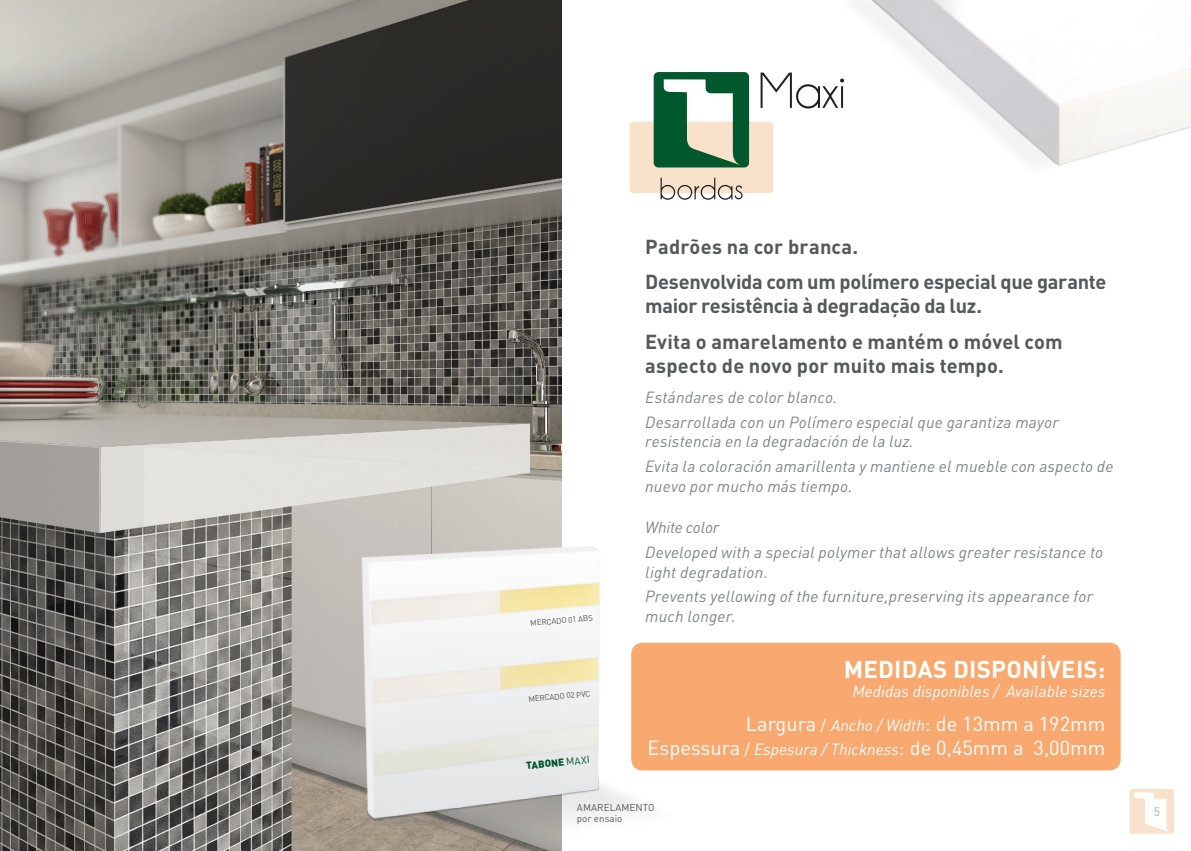
<style>
.page{position:relative;width:1191px;height:851px;background:#fff}
.page>*{position:absolute;margin:0;border:0;box-sizing:border-box;transform-origin:0 0}
.t1{font:700 24px "DIN Pro";letter-spacing:.01em;color:#fff}
.t2{font:700 20px/35.4px "DIN Pro";letter-spacing:.005em;color:#57585a}
.t3{font:20px/24px "DIN Pro";color:#fff;text-align:right}
.t4{font:700 20px/35.4px "DIN Pro";letter-spacing:-.015em;color:#57585a}
.t5{font:italic 16px/24.8px "DIN";letter-spacing:.015em;color:#808285}
.t6{font:italic 16px "DIN";color:#fff}
.t7{font:12px "DIN Pro";color:#a8a9ad}
.t8{font:900 10px "DIN Pro";color:#00582c}
.t9{font:9.8px/11.8px "DIN Pro";letter-spacing:.01em;color:#57585a}
.t10{font:8px "DIN Pro";color:#57585a}
.s1{font-size:16px}
.s2{font-family:"DIN";font-style:italic;font-size:16px}
.s3{font-weight:400}
</style>
<div class="page">
<svg style="left:1129px;top:789px;width:45px;height:44px"></svg>
<svg style="left:629px;top:72px;width:156px;height:128px"></svg>
<img style="left:0;top:0;width:561px;height:850px">
<img style="left:207px;top:538px;width:467px;height:312px">
<div style="left:631px;top:642px;width:489px;height:128px;background:#f9a86f;border-radius:11px"></div>
<img style="left:785px;top:0;width:406px;height:167px">
<p class="t10" style="left:530px;top:617px;width:17px;rotate:-5deg">merca</p>
<p class="t10" style="left:556px;top:615px;width:38px;rotate:-5deg">do 01 ABS</p>
<p class="t4" style="left:645px;top:228px;width:463px">Padrões na cor branca.<br>Desenvolvida com um polímero especial que garante</p>
<p class="t2" style="left:645px;top:287px;width:419px">maior resistência à degradação da luz.<br>Evita o amarelamento e mantém o móvel com</p>
<p class="t2" style="left:645px;top:347px;width:360px">aspecto de novo por muito mais tempo.</p>
<p class="t5" style="left:645px;top:385px;width:415px">Estándares de color blanco.<br>Desarrollada con un Polímero especial que garantiza mayor</p>
<p class="t5" style="left:645px;top:429px;width:470px">resistencia en la degradación de la luz.<br>Evita la coloración amarillenta y mantiene el mueble con aspecto de</p>
<p class="t5" style="left:645px;top:473px;width:209px">nuevo por mucho más tiempo.</p>
<p class="t5" style="left:645px;top:515px;width:459px">White color<br>Developed with a special polymer that allows greater resistance to</p>
<p class="t5" style="left:645px;top:559px;width:449px">light degradation.<br>Prevents yellowing of the furniture,preserving its appearance for</p>
<p class="t5" style="left:645px;top:603px;width:92px">much longer.</p>
<h1 class="t1" style="left:843px;top:653px;width:263px">Medi das disponíveis:</h1>
<p class="t6" style="left:852px;top:681px;width:254px">Medidas disponibles / Available sizes</p>
<p class="t3" style="left:647px;top:710px;width:459px">Largura <span class="s1">/</span> <span class="s2">Ancho / Width</span>: de 13mm a 192mm<br>Espessura <span class="s1">/</span> <span class="s2">Espesura / Thickness</span>: de 0,45mm a 3,00mm</p>
<p class="t10" style="left:528px;top:693px;width:17px;rotate:-5deg">merca</p>
<p class="t10" style="left:554px;top:691px;width:38px;rotate:-5deg">do 02 PVC</p>
<p class="t8" style="left:525px;top:758px;width:65px;rotate:-5deg">TABONE <span class="s3">MAXI</span></p>
<p class="t9" style="left:577px;top:800px;width:66px">Amarelamento por ensaio</p>
<p class="t7" style="left:1153px;top:803px;width:8px">5</p>
</div>
